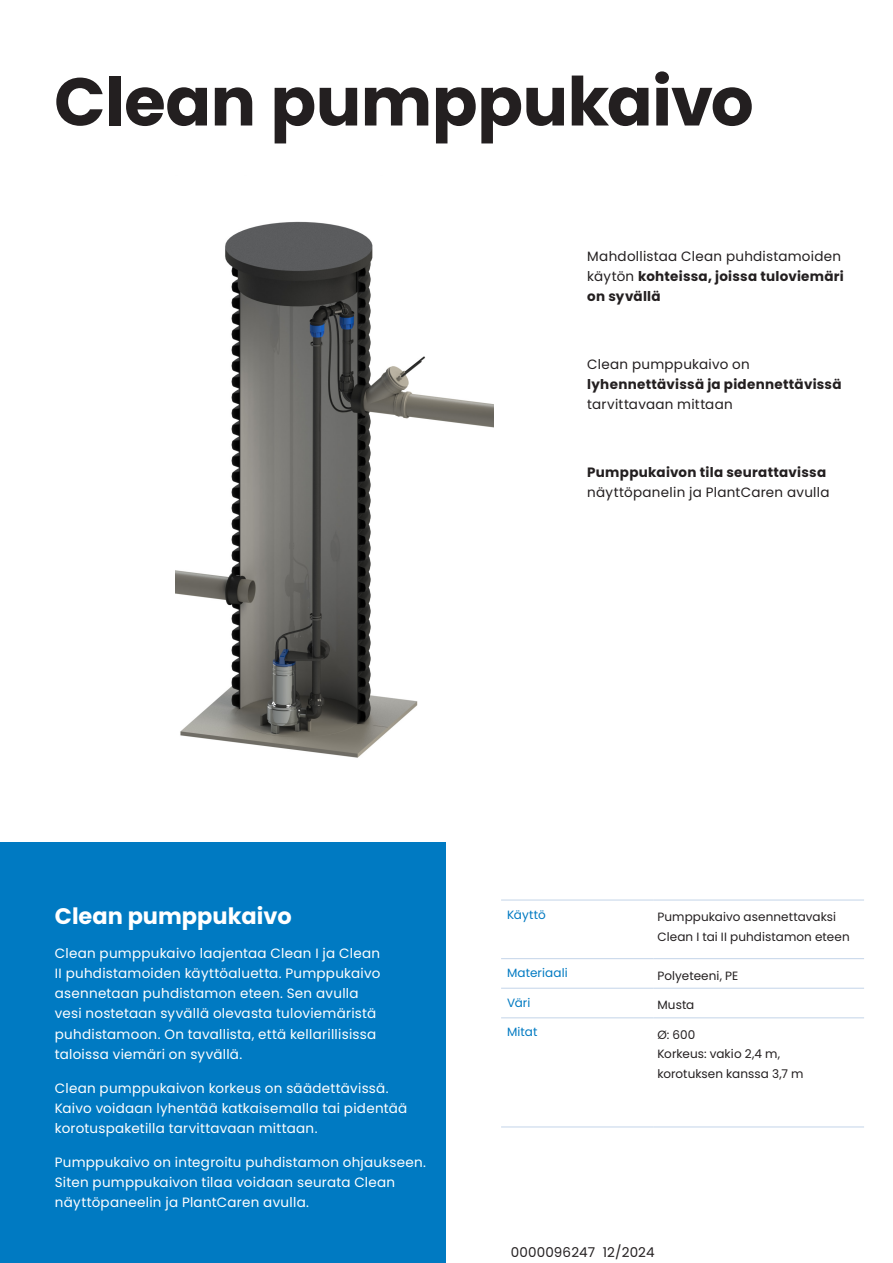
<style>
.page{position:relative;width:893px;height:1263px;background:#fff}
.page>*{position:absolute;margin:0;border:0;box-sizing:border-box;transform-origin:0 0}
.t1{font:700 67.5px "Poppins";letter-spacing:-.01em;color:#231f20}
.t2{font:700 22.5px "Poppins";color:#fff}
.t3{font:13.5px/20.2px "Poppins";letter-spacing:.02em;color:#fff}
.t4{font:13.5px/20.2px "Poppins";letter-spacing:.02em;color:#231f20}
.t5{font:700 13.5px "Poppins";letter-spacing:.02em;color:#231f20}
.t6{font:12px/19.5px "Poppins";letter-spacing:.01em;color:#231f20}
.t7{font:12px "Poppins";letter-spacing:.01em;color:#007ac2}
.s1{font-weight:700}
.s2{color:#fff}
</style>
<div class="page">
<div style="left:0;top:842px;width:446px;height:421px;background:#007ac2"></div>
<img style="left:176px;top:221px;width:318px;height:537px">
<hr style="left:501px;top:899px;width:152px;height:2px;background:#cad9eb">
<hr style="left:653px;top:899px;width:211px;height:2px;background:#cad9eb">
<hr style="left:501px;top:958px;width:152px;height:1px;background:#cad9eb">
<hr style="left:653px;top:958px;width:211px;height:1px;background:#cad9eb">
<hr style="left:501px;top:988px;width:152px;height:1px;background:#cad9eb">
<hr style="left:653px;top:988px;width:211px;height:1px;background:#cad9eb">
<hr style="left:501px;top:1017px;width:152px;height:1px;background:#cad9eb">
<hr style="left:653px;top:1017px;width:211px;height:1px;background:#cad9eb">
<hr style="left:501px;top:1126px;width:152px;height:1px;background:#cad9eb">
<hr style="left:653px;top:1126px;width:211px;height:1px;background:#cad9eb">
<h1 class="t1" style="left:54px;top:63px;width:701px">Clean pumppukaivo</h1>
<p class="t4" style="left:587px;top:246px;width:258px">Mahdollistaa Clean puhdistamoiden käytön <span class="s1">kohteissa, joissa tuloviemäri on syvällä</span></p>
<p class="t4" style="left:587px;top:354px;width:164px">Clean pumppukaivo on</p>
<p class="t5" style="left:587px;top:376px;width:256px">lyhennettävissä ja pidennettävissä</p>
<p class="t4" style="left:587px;top:394px;width:147px">tarvittavaan mittaan</p>
<p class="t5" style="left:587px;top:464px;width:240px">Pumppukaivon tila seurattavissa</p>
<p class="t4" style="left:587px;top:482px;width:244px">näyttöpanelin ja PlantCaren avulla</p>
<h2 class="t2" style="left:55px;top:903px;width:239px">Clean pumppukaivo</h2>
<p class="t3" style="left:55px;top:943px;width:327px">Clean pumppukaivo laajentaa Clean I ja Clean II puhdistamoiden käyttöaluetta. Pumppukaivo asennetaan puhdistamon eteen. Sen avulla vesi nostetaan syvällä olevasta tuloviemäristä puhdistamoon. On tavallista, että kellarillisissa taloissa viemäri on syvällä.</p>
<p class="t3" style="left:55px;top:1078px;width:354px">Clean pumppukaivon korkeus on säädettävissä.<br>Kaivo voidaan lyhentää katkaisemalla tai pidentää korotuspaketilla tarvittavaan mittaan.</p>
<p class="t3" style="left:55px;top:1152px;width:373px">Pumppukaivo on integroitu puhdistamon ohjaukseen.<br>Siten pumppukaivon tilaa voidaan seurata Clean näyttöpaneelin ja PlantCaren avulla.</p>
<p class="t7" style="left:507px;top:907px;width:40px">Käyttö</p>
<p class="t6" style="left:657px;top:907px;width:194px">Pumppukaivo asennettavaksi<br>Clean I tai II puhdistamon eteen</p>
<p class="t7" style="left:507px;top:966px;width:62px">Materiaali</p>
<p class="t6" style="left:657px;top:966px;width:82px">Polyeteeni, PE</p>
<p class="t7" style="left:507px;top:996px;width:25px">Väri</p>
<p class="t6" style="left:657px;top:995px;width:38px">Musta</p>
<p class="t7" style="left:507px;top:1025px;width:32px">Mitat</p>
<p class="t6" style="left:657px;top:1025px;width:148px">Ø: 600<br>Korkeus: vakio 2,4 m, korotuksen kanssa 3,7 m</p>
<p class="t4" style="left:502px;top:1242px;width:154px"><span class="s2">0</span>0000096247 12/2024</p>
</div>
